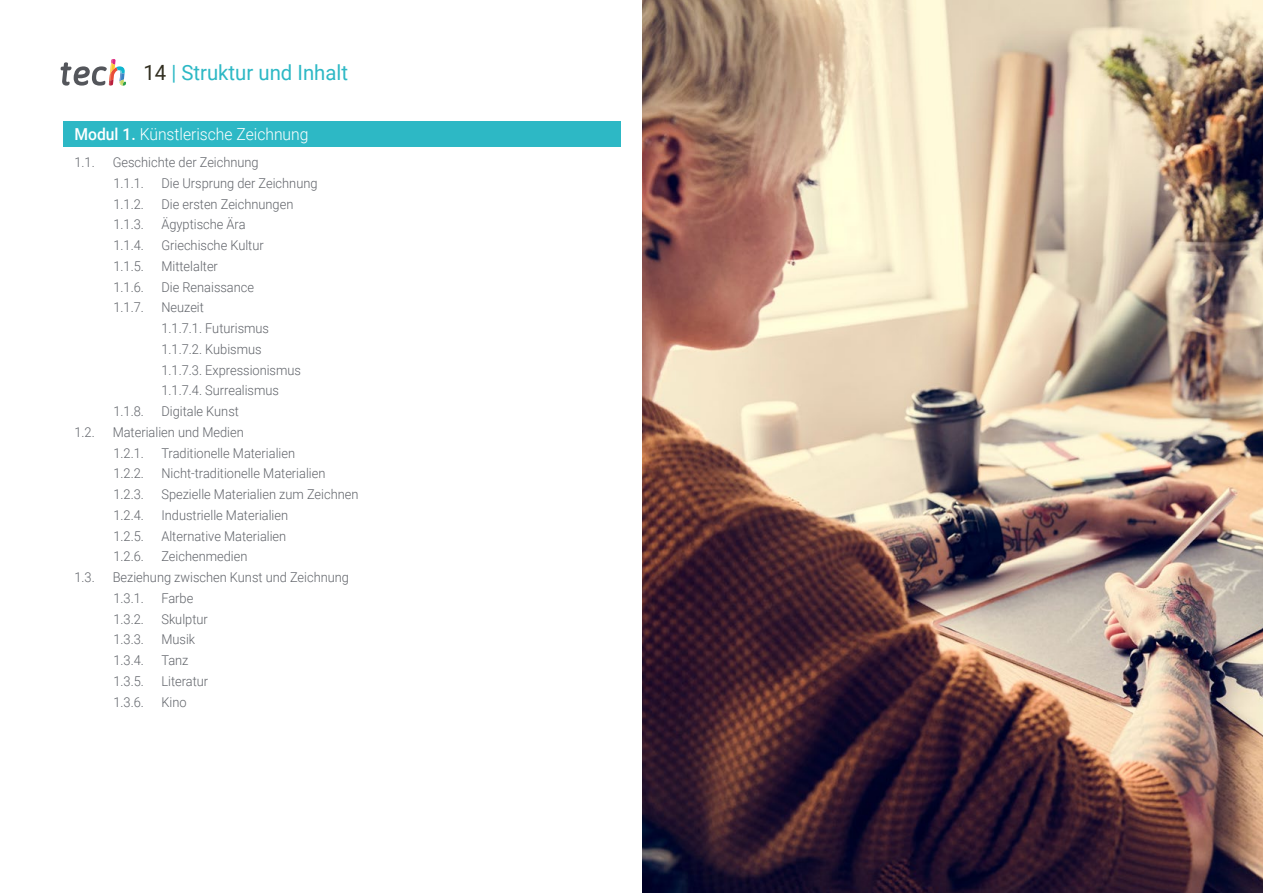
<style>
.page{position:relative;width:1263px;height:893px;background:#fff}
.page>*{position:absolute;margin:0;border:0;box-sizing:border-box;transform-origin:0 0}
.t1{font:21px "Roboto";color:#2db8c5}
.t2{font:300 16.5px "Roboto";color:#fff;scale:.95 1}
.t3{font:300 13.5px/20.7px "Roboto";color:#61646a;scale:.95 1}
.s1{color:#312e20}
.s2{font-weight:500}
</style>
<div class="page">
<div style="left:63px;top:121px;width:558px;height:25px;background:#2db8c5"></div>
<svg style="left:61px;top:59px;width:65px;height:27px"></svg>
<img style="left:642px;top:0;width:621px;height:893px">
<h1 class="t1" style="left:144px;top:57px;width:206px"><span class="s1">14</span> | Struktur und Inhalt</h1>
<p class="t2" style="left:74px;top:123px;width:248px"><span class="s2">Modul 1.</span> Künstlerische Zeichnung</p>
<p class="t3" style="left:74px;top:151px;width:23px">1.1.</p>
<p class="t3" style="left:113px;top:151px;width:155px">Geschichte der Zeichnung<br>1.1.1.</p>
<p class="t3" style="left:161px;top:172px;width:166px">Die Ursprung der Zeichnung</p>
<p class="t3" style="left:113px;top:193px;width:34px">1.1.2.</p>
<p class="t3" style="left:161px;top:193px;width:140px">Die ersten Zeichnungen</p>
<p class="t3" style="left:113px;top:214px;width:34px">1.1.3.</p>
<p class="t3" style="left:161px;top:214px;width:90px">Ägyptische Ära</p>
<p class="t3" style="left:113px;top:234px;width:34px">1.1.4.</p>
<p class="t3" style="left:161px;top:234px;width:109px">Griechische Kultur</p>
<p class="t3" style="left:113px;top:255px;width:34px">1.1.5.</p>
<p class="t3" style="left:161px;top:255px;width:61px">Mittelalter</p>
<p class="t3" style="left:113px;top:276px;width:34px">1.1.6.</p>
<p class="t3" style="left:161px;top:276px;width:99px">Die Renaissance</p>
<p class="t3" style="left:113px;top:297px;width:34px">1.1.7.</p>
<p class="t3" style="left:161px;top:297px;width:148px">Neuzeit<br>1.1.7.1. Futurismus<br>1.1.7.2. Kubismus<br>1.1.7.3. Expressionismus<br>1.1.7.4. Surrealismus</p>
<p class="t3" style="left:113px;top:400px;width:34px">1.1.8.</p>
<p class="t3" style="left:161px;top:400px;width:83px">Digitale Kunst</p>
<p class="t3" style="left:74px;top:421px;width:23px">1.2.</p>
<p class="t3" style="left:113px;top:421px;width:139px">Materialien und Medien<br>1.2.1.</p>
<p class="t3" style="left:161px;top:442px;width:142px">Traditionelle Materialien</p>
<p class="t3" style="left:113px;top:463px;width:34px">1.2.2.</p>
<p class="t3" style="left:161px;top:463px;width:174px">Nicht-traditionelle Materialien</p>
<p class="t3" style="left:113px;top:483px;width:34px">1.2.3.</p>
<p class="t3" style="left:161px;top:483px;width:209px">Spezielle Materialien zum Zeichnen</p>
<p class="t3" style="left:113px;top:504px;width:34px">1.2.4.</p>
<p class="t3" style="left:161px;top:504px;width:135px">Industrielle Materialien</p>
<p class="t3" style="left:113px;top:525px;width:34px">1.2.5.</p>
<p class="t3" style="left:161px;top:525px;width:133px">Alternative Materialien</p>
<p class="t3" style="left:113px;top:546px;width:34px">1.2.6.</p>
<p class="t3" style="left:161px;top:546px;width:92px">Zeichenmedien</p>
<p class="t3" style="left:74px;top:566px;width:23px">1.3.</p>
<p class="t3" style="left:113px;top:566px;width:250px">Beziehung zwischen Kunst und Zeichnung<br>1.3.1.</p>
<p class="t3" style="left:161px;top:587px;width:35px">Farbe</p>
<p class="t3" style="left:113px;top:608px;width:34px">1.3.2.</p>
<p class="t3" style="left:161px;top:608px;width:50px">Skulptur</p>
<p class="t3" style="left:113px;top:629px;width:34px">1.3.3.</p>
<p class="t3" style="left:161px;top:629px;width:37px">Musik</p>
<p class="t3" style="left:113px;top:649px;width:34px">1.3.4.</p>
<p class="t3" style="left:161px;top:649px;width:30px">Tanz</p>
<p class="t3" style="left:113px;top:670px;width:34px">1.3.5.</p>
<p class="t3" style="left:161px;top:670px;width:51px">Literatur</p>
<p class="t3" style="left:113px;top:691px;width:34px">1.3.6.</p>
<p class="t3" style="left:161px;top:691px;width:28px">Kino</p>
</div>
